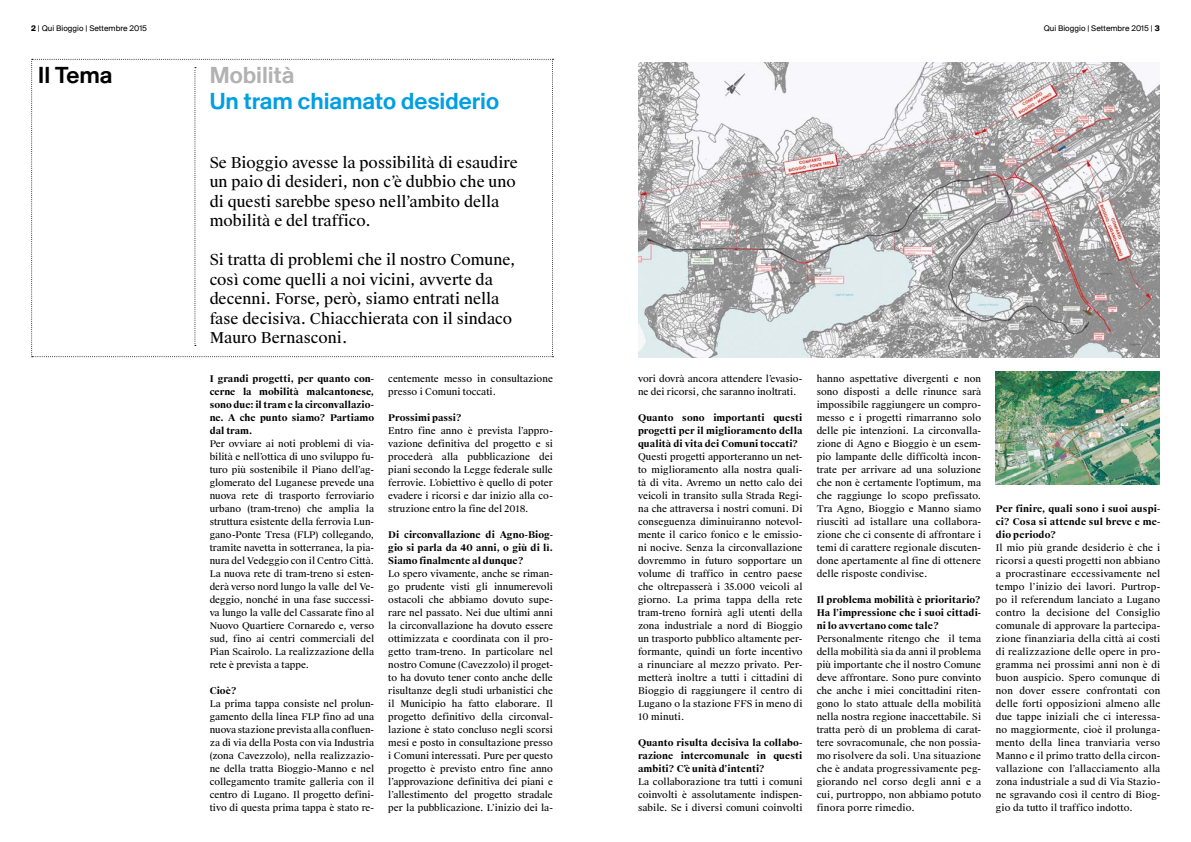
<style>
.page{position:relative;width:1191px;height:842px;background:#fff}
.page>*{position:absolute;margin:0;border:0;box-sizing:border-box;transform-origin:0 0}
.t1{font:24px "Suisse BP Intl Antique";color:#009fe3}
.t2{font:24px "Suisse BP Intl Antique";color:#b3b2b2}
.t3{font:24px "Suisse BP Intl Antique";color:#000}
.t4{font:15px/19.5px "Suisse Works";color:#000}
.t5{font:9.2px/13px "Suisse Works";color:#000;text-align:justify}
.t6{font:700 9.2px/13px "Suisse Works";letter-spacing:.005em;color:#000;text-align:justify}
.t7{font:8.5px "Suisse BP Intl";color:#000}
.s1{font-weight:700}
</style>
<div class="page">
<svg style="left:31px;top:59px;width:522px;height:298px"></svg>
<img style="left:638px;top:62px;width:521px;height:295px">
<img style="left:995px;top:371px;width:164px;height:114px">
<p class="t7" style="left:31px;top:23px;width:117px"><span class="s1">2</span> | Qui Bioggio | Settembre 2015</p>
<h1 class="t3" style="left:38px;top:61px;width:76px">Il Tema</h1>
<h1 class="t2" style="left:210px;top:61px;width:86px">Mobilità</h1>
<h1 class="t1" style="left:210px;top:87px;width:291px">Un tram chiamato desiderio</h1>
<h2 class="t4" style="left:210px;top:153px;width:309px">Se Bioggio avesse la possibilità di esaudire un paio di desideri, non c’è dubbio che uno di questi sarebbe speso nell’ambito della mobilità e del traffico.</h2>
<h2 class="t4" style="left:210px;top:250px;width:307px">Si tratta di problemi che il nostro Comune, così come quelli a noi vicini, avverte da decenni. Forse, però, siamo entrati nella fase decisiva. Chiacchierata con il sindaco Mauro Bernasconi.</h2>
<p class="t6" style="left:210px;top:373px;width:166px">I grandi progetti, per quanto con&shy;cerne la mobilità malcantonese, sono due: il tram e la circonvallazio&shy;ne. A che punto siamo? Partiamo dal tram.</p>
<p class="t5" style="left:210px;top:438px;width:166px">Per ovviare ai noti problemi di via&shy;bilità e nell’ottica di uno sviluppo fu&shy;turo più sostenibile il Piano dell’ag&shy;glomerato del Luganese prevede una nuova rete di trasporto ferroviario urbano (tram-treno) che amplia la struttura esistente della ferrovia Lun&shy;gano-Ponte Tresa (FLP) collegando, tramite navetta in sotterranea, la pia&shy;nura del Vedeggio con il Centro Città.<br>La nuova rete di tram-treno si esten&shy;derà verso nord lungo la valle del Ve&shy;deggio, nonché in una fase successi&shy;va lungo la valle del Cassarate fino al Nuovo Quartiere Cornaredo e, verso sud, fino ai centri commerciali del Pian Scairolo. La realizzazione della rete è prevista a tappe.</p>
<p class="t6" style="left:210px;top:685px;width:29px">Cioè?</p>
<p class="t5" style="left:210px;top:698px;width:166px">La prima tappa consiste nel prolun&shy;gamento della linea FLP fino ad una nuova stazione prevista alla confluen&shy;za di via della Posta con via Industria (zona Cavezzolo), nella realizzazio&shy;ne della tratta Bioggio-Manno e nel collegamento tramite galleria con il centro di Lugano. Il progetto defini&shy;tivo di questa prima tappa è stato re-</p>
<p class="t5" style="left:388px;top:373px;width:166px">centemente messo in consultazione presso i Comuni toccati.</p>
<p class="t6" style="left:388px;top:412px;width:75px">Prossimi passi?</p>
<p class="t5" style="left:388px;top:425px;width:166px">Entro fine anno è prevista l’appro&shy;vazione definitiva del progetto e si procederà alla pubblicazione dei piani secondo la Legge federale sulle ferrovie. L’obiettivo è quello di poter evadere i ricorsi e dar inizio alla co&shy;struzione entro la fine del 2018.</p>
<p class="t6" style="left:388px;top:528px;width:166px">Di circonvallazione di Agno-Biog&shy;gio si parla da 40 anni, o giù di lì.<br>Siamo finalmente al dunque?</p>
<p class="t5" style="left:388px;top:567px;width:166px">Lo spero vivamente, anche se riman&shy;go prudente visti gli innumerevoli ostacoli che abbiamo dovuto supe&shy;rare nel passato. Nei due ultimi anni la circonvallazione ha dovuto essere ottimizzata e coordinata con il pro&shy;getto tram-treno. In particolare nel nostro Comune (Cavezzolo) il proget&shy;to ha dovuto tener conto anche delle risultanze degli studi urbanistici che il Municipio ha fatto elaborare. Il progetto definitivo della circonval&shy;lazione è stato concluso negli scorsi mesi e posto in consultazione presso i Comuni interessati. Pure per questo progetto è previsto entro fine anno l’approvazione definitiva dei piani e l’allestimento del progetto stradale per la pubblicazione. L’inizio dei la-</p>
<p class="t7" style="left:1043px;top:23px;width:118px">Qui Bioggio | Settembre 2015 | <span class="s1">3</span></p>
<p class="t5" style="left:638px;top:373px;width:166px">vori dovrà ancora attendere l’evasio&shy;ne dei ricorsi, che saranno inoltrati.</p>
<p class="t6" style="left:638px;top:412px;width:166px">Quanto sono importanti questi progetti per il miglioramento della qualità di vita dei Comuni toccati?</p>
<p class="t5" style="left:638px;top:451px;width:166px">Questi progetti apporteranno un net&shy;to miglioramento alla nostra quali&shy;tà di vita. Avremo un netto calo dei veicoli in transito sulla Strada Regi&shy;na che attraversa i nostri comuni. Di conseguenza diminuiranno notevol&shy;mente il carico fonico e le emissio&shy;ni nocive. Senza la circonvallazione dovremmo in futuro sopportare un volume di traffico in centro paese che oltrepasserà i 35.000 veicoli al giorno. La prima tappa della rete tram-treno fornirà agli utenti della zona industriale a nord di Bioggio un trasporto pubblico altamente per&shy;formante, quindi un forte incentivo a rinunciare al mezzo privato. Per&shy;metterà inoltre a tutti i cittadini di Bioggio di raggiungere il centro di Lugano o la stazione FFS in meno di 10 minuti.</p>
<p class="t6" style="left:638px;top:737px;width:166px">Quanto risulta decisiva la collabo&shy;razione intercomunale in questi ambiti? C’è unità d’intenti?</p>
<p class="t5" style="left:638px;top:776px;width:166px">La collaborazione tra tutti i comuni coinvolti è assolutamente indispen&shy;sabile. Se i diversi comuni coinvolti</p>
<p class="t5" style="left:816px;top:373px;width:166px">hanno aspettative divergenti e non sono disposti a delle rinunce sarà impossibile raggiungere un compro&shy;messo e i progetti rimarranno solo delle pie intenzioni. La circonvalla&shy;zione di Agno e Bioggio è un esem&shy;pio lampante delle difficoltà incon&shy;trate per arrivare ad una soluzione che non è certamente l’optimum, ma che raggiunge lo scopo prefissato.<br>Tra Agno, Bioggio e Manno siamo riusciti ad istallare una collabora&shy;zione che ci consente di affrontare i temi di carattere regionale discuten&shy;done apertamente al fine di ottenere delle risposte condivise.</p>
<p class="t6" style="left:816px;top:593px;width:166px">Il problema mobilità è prioritario?<br>Ha l’impressione che i suoi cittadi&shy;ni lo avvertano come tale?</p>
<p class="t5" style="left:816px;top:632px;width:166px">Personalmente ritengo che il tema della mobilità sia da anni il problema più importante che il nostro Comune deve affrontare. Sono pure convinto che anche i miei concittadini riten&shy;gono lo stato attuale della mobilità nella nostra regione inaccettabile. Si tratta però di un problema di carat&shy;tere sovracomunale, che non possia&shy;mo risolvere da soli. Una situazione che è andata progressivamente peg&shy;giorando nel corso degli anni e a cui, purtroppo, non abbiamo potuto finora porre rimedio.</p>
<p class="t6" style="left:996px;top:502px;width:166px">Per finire, quali sono i suoi auspi&shy;ci? Cosa si attende sul breve e me&shy;dio periodo?</p>
<p class="t5" style="left:996px;top:541px;width:166px">Il mio più grande desiderio è che i ricorsi a questi progetti non abbiano a procrastinare eccessivamente nel tempo l’inizio dei lavori. Purtrop&shy;po il referendum lanciato a Lugano contro la decisione del Consiglio comunale di approvare la partecipa&shy;zione finanziaria della città ai costi di realizzazione delle opere in pro&shy;gramma nei prossimi anni non è di buon auspicio. Spero comunque di non dover essere confrontati con delle forti opposizioni almeno alle due tappe iniziali che ci interessa&shy;no maggiormente, cioè il prolunga&shy;mento della linea tranviaria verso Manno e il primo tratto della circon&shy;vallazione con l’allacciamento alla zona industriale a sud di Via Stazio&shy;ne sgravando così il centro di Biog&shy;gio da tutto il traffico indotto.</p>
</div>
